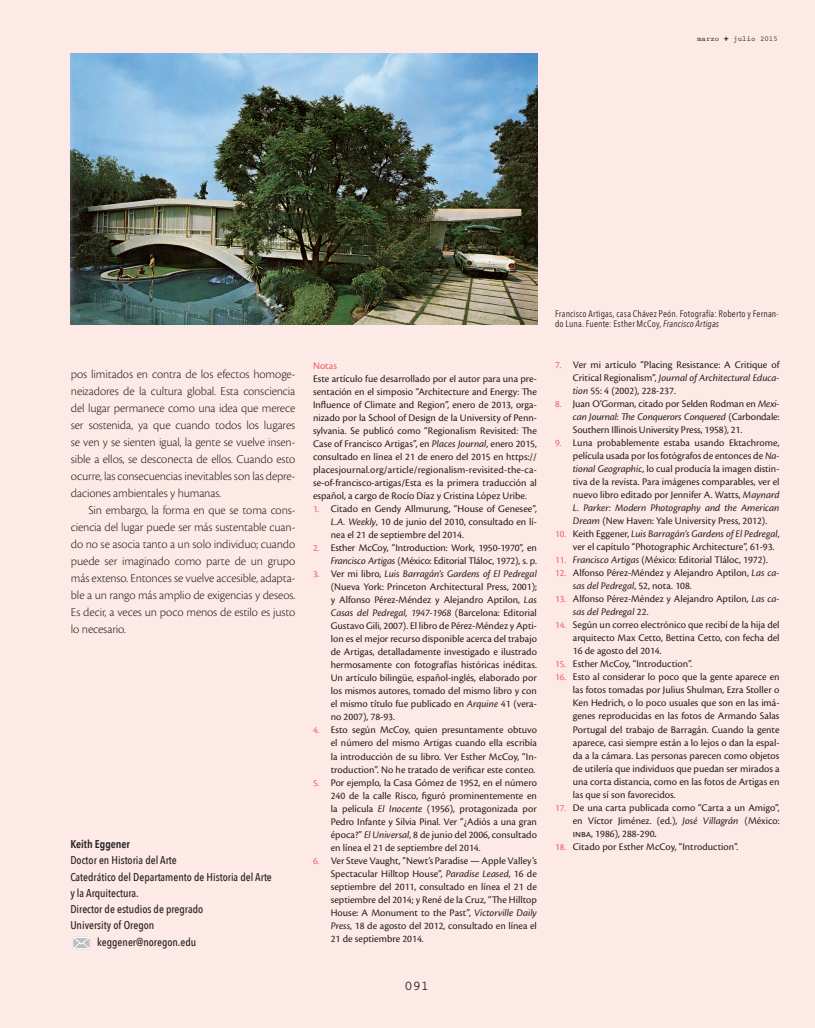
<style>
.page{position:relative;width:815px;height:1028px;background:#fdeae7}
.page>*{position:absolute;margin:0;border:0;box-sizing:border-box;transform-origin:0 0}
.t1{font:700 13.75px "Prestige Elite Std";color:#231f20}
.cuerpo_de_texto_sang{font:300 12.5px/17px "Cronos Pro";letter-spacing:-.01em;color:#231f20;text-align:justify}
.datos_autores_al_fin{font:500 11.25px "Avenir Next Condensed";color:#231f20}
.datos_autores_al_fin-2{font:600 11.25px "Avenir Next Condensed";color:#231f20}
.notas_al_pie{font:10.5px/13px "Cronos Pro";color:#231f20;text-align:justify}
.notas_al_pie-2{font:10.5px "Cronos Pro";color:#f05d62}
.pie_de_fotos{font:9.38px/10px "Avenir Next Condensed";letter-spacing:.02em;color:#231f20}
.t2{font:700 7.5px "Prestige Elite Std";letter-spacing:-.005em;color:#231f20}
.s1{font-family:"Avenir Next Condensed"}
.s2{font-style:italic}
.s3{font-size:10px;color:#f05d62}
.s4{font-size:12.5px}
</style>
<div class="page">
<img style="left:71px;top:53px;width:466px;height:271px">
<div style="left:72px;top:936px;width:19px;height:13px;border:1px solid #bcbdc0;border-radius:2px"></div>
<div style="left:72px;top:937px;width:18px;height:12px;border:1px solid #fff;border-radius:2px"></div>
<svg style="left:73px;top:936px;width:17px;height:13px"></svg>
<p class="t2" style="left:697px;top:35px;width:82px">marzo <span class="s1">+</span> julio 2015</p>
<p class="cuerpo_de_texto_sang" style="left:71px;top:365px;width:226px">pos limitados en contra de los efectos homoge&shy;neizadores de la cultura global. Esta consciencia del lugar permanece como una idea que merece ser sostenida, ya que cuando todos los lugares se ven y se sienten igual, la gente se vuelve insen&shy;sible a ellos, se desconecta de ellos. Cuando esto ocurre, las consecuencias inevitables son las depre&shy;daciones ambientales y humanas.</p>
<p class="cuerpo_de_texto_sang" style="left:71px;top:501px;width:226px;text-indent:18px">Sin embargo, la forma en que se toma cons&shy;ciencia del lugar puede ser más sustentable cuan&shy;do no se asocia tanto a un solo individuo; cuando puede ser imaginado como parte de un grupo más extenso. Entonces se vuelve accesible, adapta&shy;ble a un rango más amplio de exigencias y deseos.<br>Es decir, a veces un poco menos de estilo es justo lo necesario.</p>
<p class="datos_autores_al_fin-2" style="left:70px;top:837px;width:61px">Keith Eggener</p>
<p class="datos_autores_al_fin" style="left:70px;top:853px;width:108px">Doctor en Historia del Arte</p>
<p class="datos_autores_al_fin" style="left:70px;top:870px;width:203px">Catedrático del Departamento de Historia del Arte</p>
<p class="datos_autores_al_fin" style="left:70px;top:886px;width:70px">y la Arquitectura.</p>
<p class="datos_autores_al_fin" style="left:70px;top:902px;width:134px">Director de estudios de pregrado</p>
<p class="datos_autores_al_fin" style="left:70px;top:918px;width:85px">University of Oregon</p>
<p class="datos_autores_al_fin" style="left:97px;top:935px;width:100px">keggener@noregon.edu</p>
<p class="notas_al_pie-2" style="left:313px;top:359px;width:26px">Notas</p>
<p class="notas_al_pie" style="left:313px;top:372px;width:225px">Este artículo fue desarrollado por el autor para una pre&shy;sentación en el simposio “Architecture and Energy: The Influence of Climate and Region”, enero de 2013, orga&shy;nizado por la School of Design de la University of Penn&shy;sylvania. Se publicó como “Regionalism Revisited: The Case of Francisco Artigas”, en <span class="s2">Places Journal</span>, enero 2015, consultado en línea el 21 de enero del 2015 en https:// placesjournal.org/article/regionalism-revisited-the-ca&shy;se-of-francisco-artigas/Esta es la primera traducción al español, a cargo de Rocío Díaz y Cristina López Uribe.</p>
<p class="notas_al_pie" style="left:331px;top:502px;width:208px;text-indent:-18px"><span class="s3">1.</span> Citado en Gendy Allmurung, “House of Genesee”, <span class="s2">L.A. Weekly</span>, 10 de junio del 2010, consultado en lí&shy;nea el 21 de septiembre del 2014.</p>
<p class="notas_al_pie" style="left:313px;top:541px;width:225px;text-align:right"><span class="s3">2.</span> Esther McCoy, “Introduction: Work, 1950-1970”, en<br><span class="s2">Francisco Artigas</span> (México: Editorial Tláloc, 1972), s. p.</p>
<p class="notas_al_pie" style="left:331px;top:567px;width:208px;text-indent:-18px"><span class="s3">3.</span> Ver mi libro, <span class="s2">Luis Barragán’s Gardens of El Pedregal </span>(Nueva York: Princeton Architectural Press, 2001); y Alfonso Pérez-Méndez y Alejandro Aptilon, <span class="s2">Las Casas del Pedregal, 1947-1968</span> (Barcelona: Editorial Gustavo Gili, 2007). El libro de Pérez-Méndez y Apti&shy;lon es el mejor recurso disponible acerca del trabajo de Artigas, detalladamente investigado e ilustrado hermosamente con fotografías históricas inéditas.<br>Un artículo bilingüe, español-inglés, elaborado por los mismos autores, tomado del mismo libro y con el mismo título fue publicado en <span class="s2">Arquine</span> 41 (vera&shy;no 2007), 78-93.</p>
<p class="notas_al_pie" style="left:331px;top:723px;width:208px;text-indent:-18px"><span class="s3">4.</span> Esto según McCoy, quien presuntamente obtuvo el número del mismo Artigas cuando ella escribía la introducción de su libro. Ver Esther McCoy, “In&shy;troduction”. No he tratado de verificar este conteo.</p>
<p class="notas_al_pie" style="left:331px;top:775px;width:208px;text-indent:-18px"><span class="s3">5.</span> Por ejemplo, la Casa Gómez de 1952, en el número 240 de la calle Risco, figuró prominentemente en la película <span class="s2">El Inocente</span> (1956), protagonizada por Pedro Infante y Silvia Pinal. Ver “¿Adiós a una gran época?” <span class="s2">El Universal</span>, 8 de junio del 2006, consultado en línea el 21 de septiembre del 2014.</p>
<p class="notas_al_pie" style="left:331px;top:853px;width:208px;text-indent:-18px"><span class="s3">6.</span> Ver Steve Vaught, “Newt’s Paradise — Apple Valley’s Spectacular Hilltop House”, <span class="s2">Paradise Leased</span>, 16 de septiembre del 2011, consultado en línea el 21 de septiembre del 2014; y René de la Cruz, “The Hilltop House: A Monument to the Past”, <span class="s2">Victorville Daily Press</span>, 18 de agosto del 2012, consultado en línea el 21 de septiembre 2014.</p>
<p class="t1" style="left:404px;top:978px;width:26px">091</p>
<p class="pie_de_fotos" style="left:555px;top:308px;width:225px">Francisco Artigas, casa Chávez Peón. Fotografía: Roberto y Fernan&shy;do Luna. Fuente: Esther McCoy, <span class="s2">Francisco Artigas</span></p>
<p class="notas_al_pie" style="left:573px;top:358px;width:208px;text-indent:-18px"><span class="s3">7.</span> Ver mi artículo “Placing Resistance: A Critique of Critical Regionalism”, <span class="s2">Journal of Architectural Educa&shy;tion</span> 55: 4 (2002), 228-237.</p>
<p class="notas_al_pie" style="left:573px;top:397px;width:208px;text-indent:-18px"><span class="s3">8.</span> Juan O’Gorman, citado por Selden Rodman en <span class="s2">Mexi&shy;can Journal</span>: <span class="s2">The Conquerors Conquered</span> (Carbondale:<br>Southern Illinois University Press, 1958), 21.</p>
<p class="notas_al_pie" style="left:573px;top:436px;width:208px;text-indent:-18px"><span class="s3">9.</span> Luna probablemente estaba usando Ektachrome, película usada por los fotógrafos de entonces de <span class="s2">Na&shy;tional Geographic</span>, lo cual producía la imagen distin&shy;tiva de la revista. Para imágenes comparables, ver el nuevo libro editado por Jennifer A. Watts, <span class="s2">Maynard L. Parker: Modern Photography and the American Dream</span> (New Haven: Yale University Press, 2012).</p>
<p class="notas_al_pie" style="left:573px;top:527px;width:208px;text-indent:-18px"><span class="s3">10.</span> Keith Eggener, <span class="s2">Luis Barragán’s Gardens of El Pedregal</span>, ver el capítulo “Photographic Architecture”, 61-93.</p>
<p class="notas_al_pie" style="left:555px;top:553px;width:214px"><span class="s3">11.</span> <span class="s2">Francisco Artigas</span> (México: Editorial Tláloc, 1972).</p>
<p class="notas_al_pie" style="left:573px;top:566px;width:208px;text-indent:-18px"><span class="s3">12.</span> Alfonso Pérez-Méndez y Alejandro Aptilon, <span class="s2">Las ca&shy;sas del Pedregal</span>, 52, nota. 108.</p>
<p class="notas_al_pie" style="left:573px;top:592px;width:208px;text-indent:-18px"><span class="s3">13.</span> Alfonso Pérez-Méndez y Alejandro Aptilon, <span class="s2">Las ca&shy;sas del Pedregal</span> 22.</p>
<p class="notas_al_pie" style="left:573px;top:618px;width:208px;text-indent:-18px"><span class="s3">14.</span> Según un correo electrónico que recibí de la hija del arquitecto Max Cetto, Bettina Cetto, con fecha del 16 de agosto del 2014.</p>
<p class="notas_al_pie" style="left:555px;top:657px;width:139px"><span class="s3">15.</span> Esther McCoy, “Introduction”.</p>
<p class="notas_al_pie" style="left:573px;top:670px;width:208px;text-indent:-18px"><span class="s3">16.</span> Esto al considerar lo poco que la gente aparece en las fotos tomadas por Julius Shulman, Ezra Stoller o Ken Hedrich, o lo poco usuales que son en las imá&shy;genes reproducidas en las fotos de Armando Salas Portugal del trabajo de Barragán. Cuando la gente aparece, casi siempre están a lo lejos o dan la espal&shy;da a la cámara. Las personas parecen como objetos de utilería que individuos que puedan ser mirados a una corta distancia, como en las fotos de Artigas en las que sí son favorecidos.</p>
<p class="notas_al_pie" style="left:573px;top:800px;width:208px;text-indent:-18px"><span class="s3">17.</span> De una carta publicada como “Carta a un Amigo”, en Víctor Jiménez. (ed.), <span class="s2">José Villagrán</span> (México: inba, 1986), 288-290<span class="s4">.</span></p>
<p class="notas_al_pie" style="left:555px;top:839px;width:185px"><span class="s3">18.</span> Citado por Esther McCoy, “Introduction”.</p>
</div>
